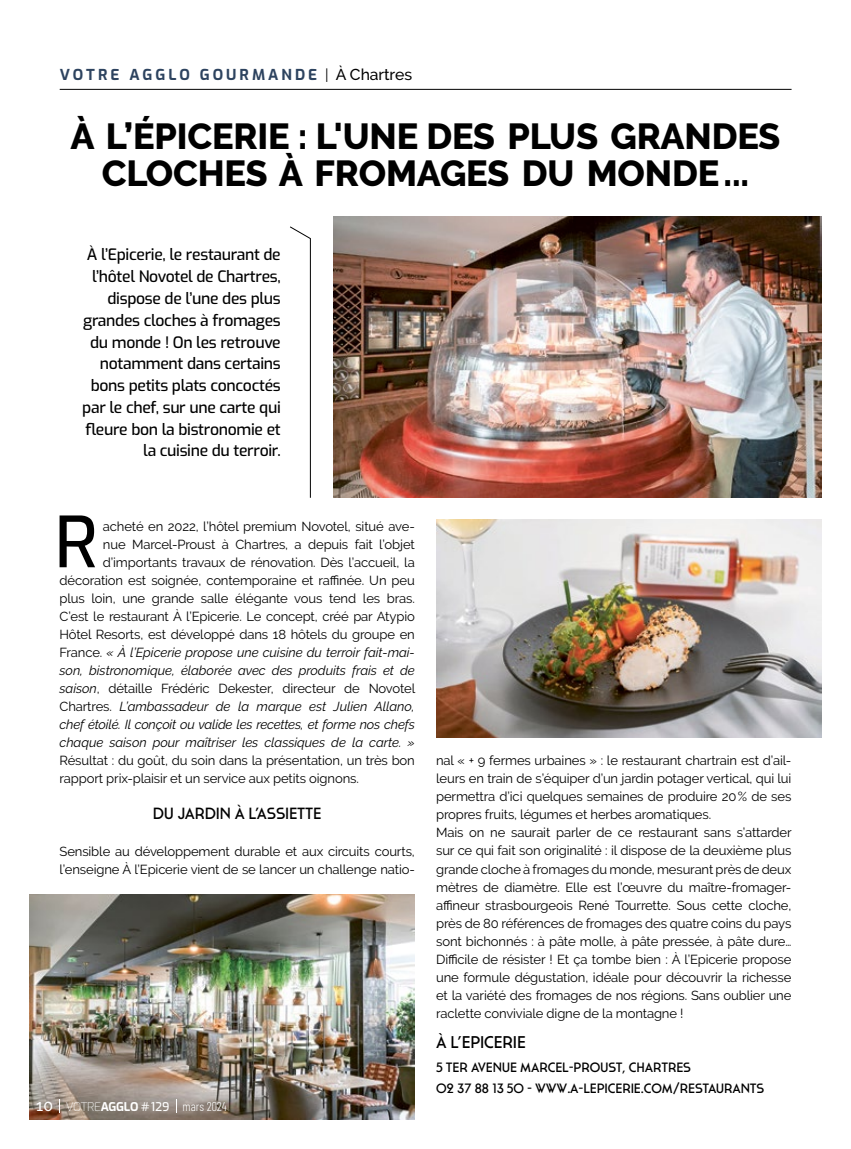
<style>
.page{position:relative;width:851px;height:1149px;background:#fff}
.page>*{position:absolute;margin:0;border:0;box-sizing:border-box;transform-origin:0 0}
.t1{font:500 70.2px "Exo";color:#000}
.t2{font:800 36.15px/37.5px "Raleway";letter-spacing:-.005em;color:#000;text-align:center}
.t3{font:16.95px "Cassannet Plus";letter-spacing:-.01em;color:#000}
.t4{font:16.2px "Cassannet Plus";letter-spacing:-.01em;color:#000}
.t5{font:500 15.75px/21.8px "Exo";letter-spacing:-.02em;color:#000;text-align:right}
.t6{font:700 15px "Exo";letter-spacing:.2em;color:#2d435f}
.t7{font:13.5px/21px "Cassannet Plus";letter-spacing:-.01em;color:#000}
.t8{font:13.05px/18px "Raleway";letter-spacing:-.01em;color:#000}
.t9{font:300 12.75px "Barlow Condensed";color:#fff}
.s1{font-family:"Raleway";font-weight:400;color:#000}
.s2{font-family:"Raleway";font-weight:500;font-size:15.75px;color:#000}
.s3{font-style:italic}
.s4{font-family:"Raleway";font-weight:500;font-size:15.75px}
.s5{font-family:"Exo";font-weight:200;font-size:12px}
.s6{font-family:"Exo";font-weight:700;font-size:12px}
.s7{font-family:"Exo";font-weight:500;font-size:12px}
</style>
<div class="page">
<img style="left:30px;top:894px;width:385px;height:224px">
<svg style="left:60px;top:1098px;width:1px;height:14px"></svg>
<svg style="left:176px;top:1098px;width:1px;height:14px"></svg>
<svg style="left:290px;top:226px;width:21px;height:272px"></svg>
<img style="left:333px;top:216px;width:488px;height:281px">
<img style="left:436px;top:519px;width:385px;height:218px">
<hr style="left:60px;top:89px;width:731px;height:1px;background:#000">
<p class="t6" style="left:60px;top:64px;width:354px">VOTRE AGGLO GOURMANDE <span class="s1">|</span> <span class="s2">À Chartres</span></p>
<h2 class="t2" style="left:70px;top:117px;width:711px">À L’ÉPICERIE : L'UNE DES PLUS GRANDES<br>CLOCHES À FROMAGES DU MONDE...</h2>
<p class="t5" style="left:82px;top:243px;width:200px">À l’Epicerie, le restaurant de l’hôtel Novotel de Chartres, dispose de l’une des plus grandes cloches à fromages du monde ! On les retrouve notamment dans certains bons petits plats concoctés par le chef, sur une carte qui fleure bon la bistronomie et la cuisine du terroir.</p>
<h1 class="t1" style="left:54px;top:489px;width:45px">R</h1>
<p class="t8" style="left:60px;top:517px;width:357px;text-align:right">acheté en 2022, l’hôtel premium Novotel, situé ave-<br>nue Marcel-Proust à Chartres, a depuis fait l’objet d’importants travaux de rénovation. Dès l’accueil, la décoration est soignée, contemporaine et raffinée. Un peu plus loin, une grande salle élégante vous tend les bras.<br>C’est le restaurant À l’Epicerie. Le concept, créé par Atypio Hôtel Resorts, est développé dans 18 hôtels du groupe en France. <span class="s3">« À l’Epicerie propose une cuisine du terroir fait-mai&shy;son, bistronomique, élaborée avec des produits frais et de saison</span>, détaille Frédéric Dekester, directeur de Novotel Chartres. <span class="s3">L’ambassadeur de la marque est Julien Allano, chef étoilé. Il conçoit ou valide les recettes, et forme nos chefs chaque saison pour maîtriser les classiques de la carte. »</span></p>
<p class="t8" style="left:60px;top:751px;width:357px">Résultat : du goût, du soin dans la présentation, un très bon rapport prix-plaisir et un service aux petits oignons.</p>
<p class="t4" style="left:153px;top:803px;width:170px">DU JARDIN À L’ASSIETTE</p>
<p class="t8" style="left:60px;top:841px;width:357px">Sensible au développement durable et aux circuits courts, l’enseigne À l’Epicerie vient de se lancer un challenge natio-</p>
<p class="t9" style="left:36px;top:1098px;width:192px"><span class="s4">10</span> <span class="s5">VOTRE</span><span class="s6">AGGLO</span> <span class="s7"># 129</span> mars 2024</p>
<p class="t8" style="left:436px;top:751px;width:357px">nal « + 9 fermes urbaines » : le restaurant chartrain est d’ail&shy;leurs en train de s’équiper d’un jardin potager vertical, qui lui permettra d’ici quelques semaines de produire 20% de ses propres fruits, légumes et herbes aromatiques.<br>Mais on ne saurait parler de ce restaurant sans s’attarder sur ce qui fait son originalité : il dispose de la deuxième plus grande cloche à fromages du monde, mesurant près de deux mètres de diamètre. Elle est l’œuvre du maître-fromager&shy;affineur strasbourgeois René Tourrette. Sous cette cloche, près de 80 références de fromages des quatre coins du pays sont bichonnés : à pâte molle, à pâte pressée, à pâte dure… Difficile de résister ! Et ça tombe bien : À l’Epicerie propose une formule dégustation, idéale pour découvrir la richesse et la variété des fromages de nos régions. Sans oublier une raclette conviviale digne de la montagne !</p>
<p class="t3" style="left:436px;top:1031px;width:91px">À L’EPICERIE</p>
<p class="t7" style="left:436px;top:1056px;width:329px">5 TER AVENUE MARCEL-PROUST, CHARTRES<br>02 37 88 13 50 - WWW.A-LEPICERIE.COM/RESTAURANTS</p>
</div>
